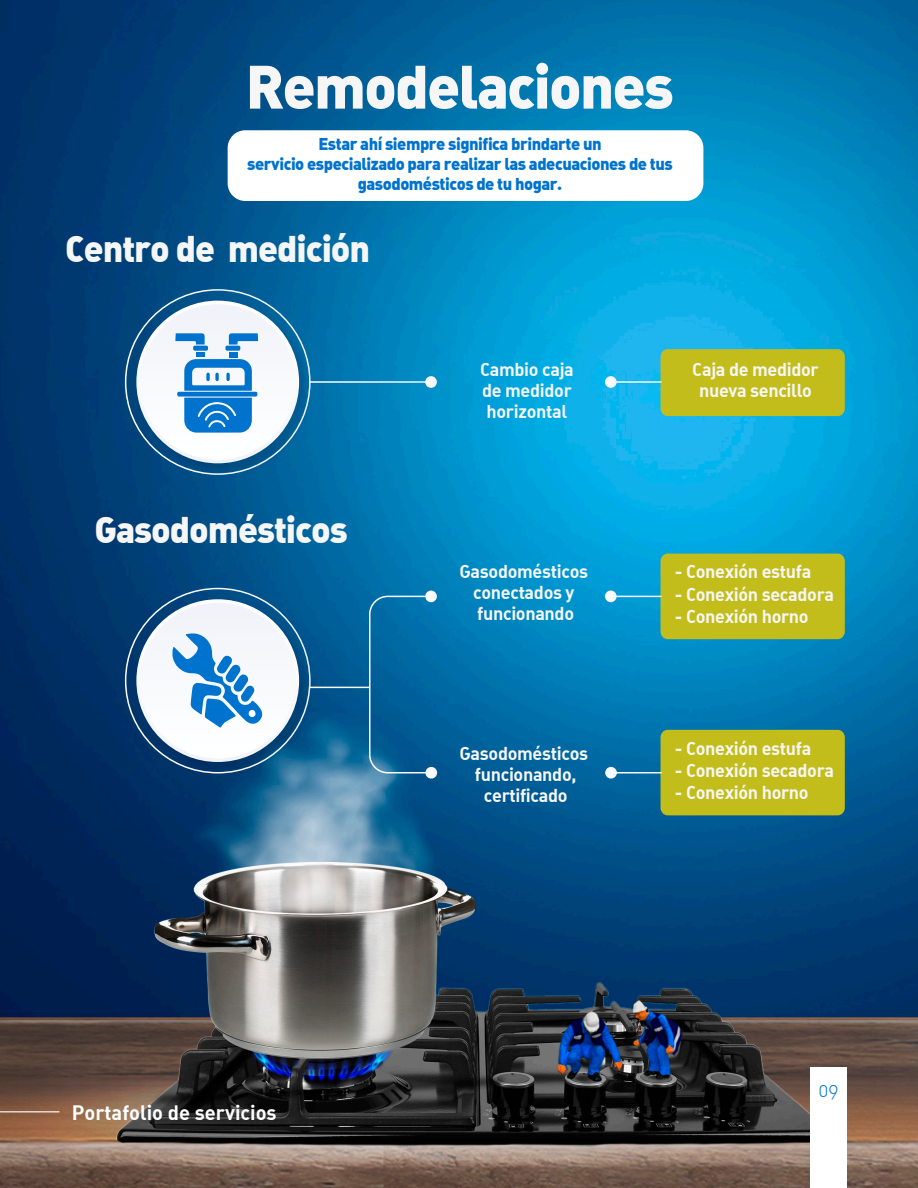
<style>
.page{position:relative;width:918px;height:1188px;background:#fff}
.page>*{position:absolute;margin:0;border:0;box-sizing:border-box;transform-origin:0 0}
.t1{font:60.15px "DIN Black Alternate";letter-spacing:-.03em;color:#f6f6f6}
.t2{font:36.3px "DIN Black Alternate";letter-spacing:-.03em;color:#f6f6f6}
.t3{font:20.4px "DIN Bold Alternate";color:#fff}
.t4{font:19.65px "DIN Light Alternate";color:#0073ce}
.t5{font:18.3px/21px "DIN Bold Alternate";letter-spacing:-.02em;color:#f6f6f6;text-align:center}
.t6{font:16.8px/19.8px "DIN Black Alternate";letter-spacing:-.03em;color:#0073ce;text-align:center}
</style>
<div class="page">
<img style="left:0;top:0;width:918px;height:1188px">
<div style="left:661px;top:730px;width:184px;height:85px;background:#c3bd1c;border-radius:7px"></div>
<div style="left:661px;top:554px;width:184px;height:85px;background:#c3bd1c;border-radius:7px"></div>
<div style="left:661px;top:349px;width:184px;height:67px;background:#c3bd1c;border-radius:7px"></div>
<img style="left:89px;top:253px;width:271px;height:271px">
<svg style="left:136px;top:301px;width:163px;height:162px"></svg>
<div style="left:140px;top:304px;width:156px;height:156px;background:#f7f9fc;border-radius:78px"></div>
<img style="left:89px;top:552px;width:271px;height:271px">
<svg style="left:136px;top:599px;width:163px;height:163px"></svg>
<div style="left:140px;top:603px;width:156px;height:155px;background:#f8f9fc;border-radius:78px"></div>
<hr style="left:310px;top:687px;width:60px;height:1px;background:#fff">
<hr style="left:310px;top:381px;width:121px;height:2px;background:#fff">
<hr style="left:611px;top:381px;width:51px;height:2px;background:#fff">
<svg style="left:425px;top:376px;width:12px;height:12px"></svg>
<svg style="left:368px;top:591px;width:69px;height:188px"></svg>
<svg style="left:605px;top:376px;width:12px;height:12px"></svg>
<svg style="left:605px;top:591px;width:12px;height:11px"></svg>
<svg style="left:605px;top:767px;width:12px;height:12px"></svg>
<hr style="left:611px;top:596px;width:51px;height:1px;background:#fff">
<hr style="left:611px;top:772px;width:51px;height:1px;background:#fff">
<svg style="left:175px;top:333px;width:33px;height:18px"></svg>
<svg style="left:225px;top:333px;width:33px;height:18px"></svg>
<div style="left:229px;top:352px;width:8px;height:6px;background:#0073ce"></div>
<div style="left:196px;top:352px;width:9px;height:5px;background:#0073ce"></div>
<svg style="left:177px;top:359px;width:80px;height:74px"></svg>
<svg style="left:172px;top:633px;width:91px;height:95px"></svg>
<div style="left:228px;top:130px;width:475px;height:71px;background:#fff;border-radius:18px"></div>
<div style="left:811px;top:1068px;width:36px;height:120px;background:#fff"></div>
<hr style="left:0;top:1111px;width:59px;height:1px;background:#fff">
<h1 class="t1" style="left:246px;top:47px;width:430px">Remodelaciones</h1>
<p class="t6" style="left:247px;top:133px;width:427px">Estar ahí siempre significa brindarte un<br>servicio especializado para realizar las adecuaciones de tus gasodomésticos de tu hogar.</p>
<h2 class="t2" style="left:65px;top:224px;width:307px">Centro de medición</h2>
<h2 class="t2" style="left:94px;top:505px;width:255px">Gasodomésticos</h2>
<p class="t5" style="left:480px;top:358px;width:95px;text-align:justify">Cambio caja de medidor horizontal</p>
<p class="t5" style="left:460px;top:561px;width:130px">Gasodomésticos conectados y funcionando</p>
<p class="t5" style="left:460px;top:742px;width:130px">Gasodomésticos funcionando, certificado</p>
<p class="t5" style="left:692px;top:358px;width:128px">Caja de medidor nueva sencillo</p>
<p class="t5" style="left:675px;top:561px;width:138px">- Conexión estufa</p>
<p class="t5" style="left:675px;top:583px;width:161px">- Conexión secadora</p>
<p class="t5" style="left:675px;top:605px;width:135px">- Conexión horno</p>
<p class="t5" style="left:675px;top:737px;width:138px">- Conexión estufa</p>
<p class="t5" style="left:675px;top:759px;width:161px">- Conexión secadora</p>
<p class="t5" style="left:675px;top:781px;width:135px">- Conexión horno</p>
<p class="t3" style="left:72px;top:1099px;width:206px">Portafolio de servicios</p>
<p class="t4" style="left:818px;top:1078px;width:22px">09</p>
</div>
